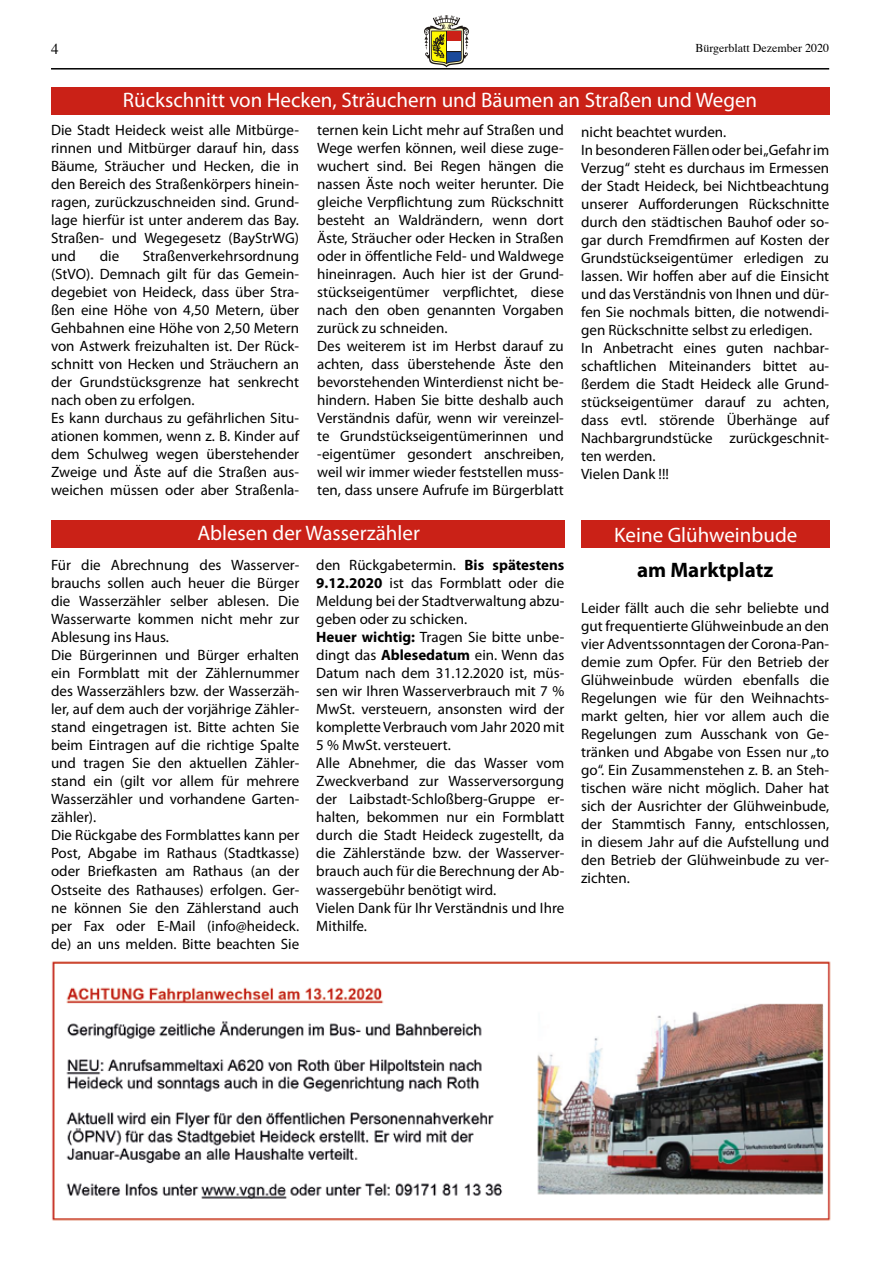
<style>
.page{position:relative;width:893px;height:1263px;background:#fff}
.page>*{position:absolute;margin:0;border:0;box-sizing:border-box;transform-origin:0 0}
.t1{font:21px "Myriad Pro";color:#fff}
.t2{font:700 21px "Myriad Pro";color:#000}
.t3{font:15px/18px "Myriad Pro";color:#000}
.t4{font:15px "Times";color:#000}
.t5{font:12px "Times";color:#000}
.s1{font-weight:700}
</style>
<div class="page">
<hr style="left:51px;top:68px;width:778px;height:2px;background:#000">
<svg style="left:424px;top:15px;width:45px;height:52px"></svg>
<div style="left:51px;top:87px;width:778px;height:28px;background:#ca2117"></div>
<div style="left:581px;top:520px;width:248px;height:27px;background:#ca2117"></div>
<div style="left:52px;top:520px;width:513px;height:27px;background:#ca2117"></div>
<img style="left:51px;top:961px;width:780px;height:260px">
<p class="t4" style="left:51px;top:35px;width:9px">4</p>
<p class="t5" style="left:695px;top:36px;width:135px">Bürgerblatt Dezember 2020</p>
<h1 class="t1" style="left:123px;top:87px;width:636px">Rückschnitt von Hecken, Sträuchern und Bäumen an Straßen und Wegen</h1>
<p class="t3" style="left:317px;top:120px;width:248px">ternen kein Licht mehr auf Straßen und Wege werfen können, weil diese zuge&shy;wuchert sind. Bei Regen hängen die nassen Äste noch weiter herunter. Die gleiche Verpflichtung zum Rückschnitt besteht an Waldrändern, wenn dort Äste, Sträucher oder Hecken in Straßen oder in öffentliche Feld- und Waldwege hineinragen. Auch hier ist der Grund&shy;stückseigentümer verpflichtet, diese nach den oben genannten Vorgaben zurück zu schneiden.<br>Des weiterem ist im Herbst darauf zu achten, dass überstehende Äste den bevorstehenden Winterdienst nicht be&shy;hindern. Haben Sie bitte deshalb auch Verständnis dafür, wenn wir vereinzel&shy;te Grundstückseigentümerinnen und -eigentümer gesondert anschreiben, weil wir immer wieder feststellen muss&shy;ten, dass unsere Aufrufe im Bürgerblatt</p>
<p class="t3" style="left:581px;top:122px;width:250px">nicht beachtet wurden.<br>In besonderen Fällen oder bei „Gefahr im Verzug“ steht es durchaus im Ermessen der Stadt Heideck, bei Nichtbeachtung unserer Aufforderungen Rückschnitte durch den städtischen Bauhof oder so&shy;gar durch Fremdfirmen auf Kosten der Grundstückseigentümer erledigen zu lassen. Wir hoffen aber auf die Einsicht und das Verständnis von Ihnen und dür&shy;fen Sie nochmals bitten, die notwendi&shy;gen Rückschnitte selbst zu erledigen.<br>In Anbetracht eines guten nachbar&shy;schaftlichen Miteinanders bittet au&shy;ßerdem die Stadt Heideck alle Grund&shy;stückseigentümer darauf zu achten, dass evtl. störende Überhänge auf Nachbargrundstücke zurückgeschnit&shy;ten werden.<br>Vielen Dank !!!</p>
<h1 class="t1" style="left:197px;top:520px;width:224px">Ablesen der Wasserzähler</h1>
<p class="t3" style="left:51px;top:556px;width:250px">Für die Abrechnung des Wasserver&shy;brauchs sollen auch heuer die Bürger die Wasserzähler selber ablesen. Die Wasserwarte kommen nicht mehr zur Ablesung ins Haus.<br>Die Bürgerinnen und Bürger erhalten ein Formblatt mit der Zählernummer des Wasserzählers bzw. der Wasserzäh&shy;ler, auf dem auch der vorjährige Zähler&shy;stand eingetragen ist. Bitte achten Sie beim Eintragen auf die richtige Spalte und tragen Sie den aktuellen Zähler&shy;stand ein (gilt vor allem für mehrere Wasserzähler und vorhandene Garten&shy;zähler).<br>Die Rückgabe des Formblattes kann per Post, Abgabe im Rathaus (Stadtkasse) oder Briefkasten am Rathaus (an der Ostseite des Rathauses) erfolgen. Ger&shy;ne können Sie den Zählerstand auch per Fax oder E-Mail (info@heideck. de) an uns melden. Bitte beachten Sie</p>
<p class="t3" style="left:316px;top:556px;width:250px">den Rückgabetermin. <span class="s1">Bis spätestens 9.12.2020</span> ist das Formblatt oder die Meldung bei der Stadtverwaltung abzu&shy;geben oder zu schicken.<br><span class="s1">Heuer wichtig:</span> Tragen Sie bitte unbe&shy;dingt das <span class="s1">Ablesedatum</span> ein. Wenn das Datum nach dem 31.12.2020 ist, müs&shy;sen wir Ihren Wasserverbrauch mit 7 % MwSt. versteuern, ansonsten wird der komplette Verbrauch vom Jahr 2020 mit 5 % MwSt. versteuert.<br>Alle Abnehmer, die das Wasser vom Zweckverband zur Wasserversorgung der Laibstadt-Schloßberg-Gruppe er&shy;halten, bekommen nur ein Formblatt durch die Stadt Heideck zugestellt, da die Zählerstände bzw. der Wasserver&shy;brauch auch für die Berechnung der Ab&shy;wassergebühr benötigt wird.<br>Vielen Dank für Ihr Verständnis und Ihre Mithilfe.</p>
<p class="t3" style="left:51px;top:120px;width:250px;text-align:justify">Die Stadt Heideck weist alle Mitbürge&shy;rinnen und Mitbürger darauf hin, dass Bäume, Sträucher und Hecken, die in den Bereich des Straßenkörpers hinein&shy;ragen, zurückzuschneiden sind. Grund&shy;lage hierfür ist unter anderem das Bay.<br>Straßen- und Wegegesetz (BayStrWG) und</p>
<p class="t3" style="left:51px;top:246px;width:250px;text-indent:92px">Straßenverkehrsordnung (StVO). Demnach gilt für das Gemein&shy;degebiet von Heideck, dass über Stra&shy;ßen eine Höhe von 4,50 Metern, über Gehbahnen eine Höhe von 2,50 Metern von Astwerk freizuhalten ist. Der Rück&shy;schnitt von Hecken und Sträuchern an der Grundstücksgrenze hat senkrecht nach oben zu erfolgen.<br>Es kann durchaus zu gefährlichen Situ&shy;ationen kommen, wenn z. B. Kinder auf dem Schulweg wegen überstehender Zweige und Äste auf die Straßen aus&shy;weichen müssen oder aber Straßenla-</p>
<p class="t3" style="left:100px;top:246px;width:21px">die</p>
<h1 class="t1" style="left:614px;top:522px;width:185px">Keine Glühweinbude</h1>
<h1 class="t2" style="left:637px;top:556px;width:138px">am Marktplatz</h1>
<p class="t3" style="left:581px;top:599px;width:250px;text-align:justify">Leider fällt auch die sehr beliebte und gut frequentierte Glühweinbude an den vier Adventssonntagen der Corona-Pan&shy;demie zum Opfer. Für den Betrieb der Glühweinbude würden ebenfalls die Regelungen wie für den Weihnachts&shy;markt gelten, hier vor allem auch die Regelungen zum Ausschank von Ge&shy;tränken und Abgabe von Essen nur „to go“. Ein Zusammenstehen z. B. an Steh&shy;tischen wäre nicht möglich. Daher hat sich der Ausrichter der Glühweinbude, der Stammtisch Fanny, entschlossen, in diesem Jahr auf die Aufstellung und den Betrieb der Glühweinbude zu ver&shy;zichten.</p>
</div>
